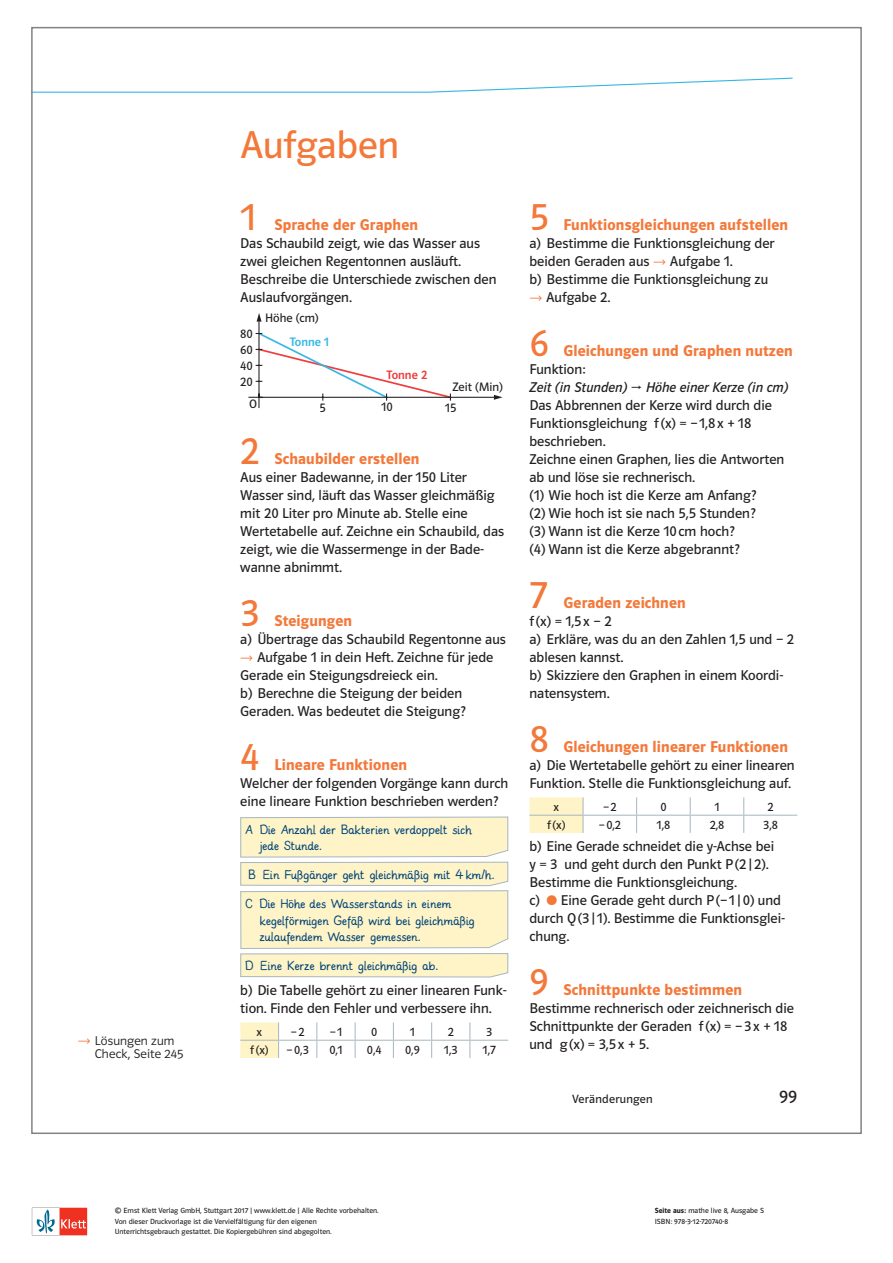
<style>
.page{position:relative;width:893px;height:1263px;background:#fff}
.page>*{position:absolute;margin:0;border:0;box-sizing:border-box;transform-origin:0 0}
.t1{font:39px "Polo MA11 K Buch";color:#f3793b}
.t2{font:37.95px "Polo MA11 K Buch";color:#f3793b}
.t3{font:18px "Polo MA11 K Buch";color:#231f20}
.t4{font:15.75px "Polo MA11 K Hfett";letter-spacing:.01em;color:#f3793b}
.t5{font:14.25px/18px "Polo MA11 K Buch";color:#231f20}
.t6{font:14.25px/16.5px "Grundschrift GSV";color:#00437a}
.t7{font:14.25px "Polo MA11 K Buch Kursiv";color:#231f20}
.t8{font:12.75px/13.5px "Polo ST11 K Leicht";letter-spacing:.01em;color:#231f20}
.t9{font:12.3px "Polo MA11 K Buch";color:#231f20}
.t10{font:12.3px "Polo MA11 K Krftg";color:#37b8e2}
.t11{font:12.3px "Polo MA11 K Krftg";color:#ee3d3c}
.t12{font:12px "Polo MA11 K Buch";letter-spacing:.02em;color:#231f20}
.t13{font:7.5px/10.1px "Polo ST11 K Buch";color:#231f20}
.s1{font-family:"Polo Formelsatz Buch"}
.s2{font-family:"Polo ST11 K Hfett"}
</style>
<div class="page">
<svg style="left:32px;top:1208px;width:55px;height:27px"></svg>
<hr style="left:259px;top:397px;width:236px;height:1px;background:#231f20">
<hr style="left:258px;top:321px;width:2px;height:76px;background:#231f20">
<svg style="left:257px;top:313px;width:5px;height:9px"></svg>
<svg style="left:494px;top:395px;width:9px;height:5px"></svg>
<svg style="left:248px;top:331px;width:204px;height:77px"></svg>
<svg style="left:240px;top:816px;width:269px;height:162px;background:#f9f1cc"></svg>
<hr style="left:279px;top:1040px;width:38px;height:1px;background:#a7b6be">
<svg style="left:240px;top:1022px;width:39px;height:36px"></svg>
<hr style="left:317px;top:1040px;width:38px;height:1px;background:#a7b6be">
<hr style="left:355px;top:1040px;width:38px;height:1px;background:#a7b6be">
<svg style="left:355px;top:1022px;width:1px;height:36px"></svg>
<hr style="left:393px;top:1040px;width:39px;height:1px;background:#a7b6be">
<hr style="left:432px;top:1040px;width:38px;height:1px;background:#a7b6be">
<svg style="left:431px;top:1022px;width:1px;height:36px"></svg>
<hr style="left:470px;top:1040px;width:38px;height:1px;background:#a7b6be">
<svg style="left:316px;top:1022px;width:1px;height:36px"></svg>
<svg style="left:393px;top:1022px;width:1px;height:36px"></svg>
<svg style="left:469px;top:1022px;width:1px;height:36px"></svg>
<hr style="left:583px;top:815px;width:54px;height:1px;background:#a7b6be">
<svg style="left:529px;top:797px;width:55px;height:36px;background:#faf1c8"></svg>
<hr style="left:637px;top:815px;width:53px;height:1px;background:#a7b6be">
<hr style="left:690px;top:815px;width:54px;height:1px;background:#a7b6be">
<svg style="left:690px;top:797px;width:1px;height:36px"></svg>
<hr style="left:744px;top:815px;width:53px;height:1px;background:#a7b6be">
<svg style="left:636px;top:797px;width:1px;height:36px"></svg>
<svg style="left:743px;top:797px;width:1px;height:36px"></svg>
<svg style="left:34px;top:77px;width:759px;height:16px"></svg>
<p class="t8" style="left:95px;top:1034px;width:90px">Lösungen zum<br>Check, Seite 245</p>
<h1 class="t1" style="left:240px;top:124px;width:160px">Aufgaben</h1>
<h2 class="t2" style="left:240px;top:197px;width:18px">1</h2>
<p class="t4" style="left:274px;top:216px;width:145px">Sprache der Graphen</p>
<p class="t5" style="left:240px;top:235px;width:258px">Das Schaubild zeigt, wie das Wasser aus zwei gleichen Regentonnen ausläuft.<br>Beschreibe die Unterschiede zwischen den Auslaufvorgängen.</p>
<p class="t9" style="left:240px;top:327px;width:14px">80</p>
<p class="t10" style="left:290px;top:335px;width:41px">Tonne 1</p>
<p class="t11" style="left:387px;top:368px;width:42px">Tonne 2</p>
<p class="t9" style="left:240px;top:375px;width:14px">20</p>
<p class="t9" style="left:265px;top:311px;width:55px">Höhe (cm)</p>
<p class="t9" style="left:240px;top:343px;width:14px">60</p>
<p class="t9" style="left:240px;top:359px;width:14px">40</p>
<p class="t9" style="left:453px;top:380px;width:52px">Zeit (Min)</p>
<p class="t9" style="left:249px;top:397px;width:9px">O</p>
<p class="t9" style="left:320px;top:401px;width:8px">5</p>
<p class="t9" style="left:381px;top:401px;width:13px">10</p>
<p class="t9" style="left:445px;top:401px;width:13px">15</p>
<h2 class="t2" style="left:240px;top:431px;width:21px">2</h2>
<p class="t4" style="left:274px;top:450px;width:147px">Schaubilder erstellen</p>
<p class="t5" style="left:240px;top:469px;width:265px">Aus einer Badewanne, in der 150 Liter Wasser sind, läuft das Wasser gleichmäßig mit 20 Liter pro Minute ab. Stelle eine Wertetabelle auf. Zeichne ein Schaubild, das zeigt, wie die Wassermenge in der Bade&shy;wanne abnimmt.</p>
<h2 class="t2" style="left:240px;top:593px;width:21px">3</h2>
<p class="t4" style="left:274px;top:612px;width:79px">Steigungen</p>
<p class="t5" style="left:240px;top:631px;width:267px">a) Übertrage das Schaubild Regentonne aus</p>
<p class="t5" style="left:257px;top:649px;width:238px">Aufgabe 1 in dein Heft. Zeichne für jede</p>
<p class="t5" style="left:240px;top:667px;width:199px">Gerade ein Steigungsdreieck ein.</p>
<p class="t5" style="left:240px;top:685px;width:223px">b) Berechne die Steigung der beiden</p>
<p class="t5" style="left:240px;top:703px;width:227px">Geraden. Was bedeutet die Steigung?</p>
<h2 class="t2" style="left:240px;top:737px;width:21px">4</h2>
<p class="t4" style="left:274px;top:756px;width:134px">Lineare Funktionen</p>
<p class="t5" style="left:240px;top:775px;width:269px">Welcher der folgenden Vorgänge kann durch eine lineare Funktion beschrieben werden?</p>
<p class="t6" style="left:260px;top:821px;width:213px;text-indent:-15px">A Die Anzahl der Bakterien verdoppelt sich jede Stunde.</p>
<p class="t6" style="left:245px;top:860px;width:250px;line-height:29.2px">B Ein Fußgänger geht gleichmäßig mit 4km/h.<br>C Die Höhe des Wasserstands in einem</p>
<p class="t6" style="left:260px;top:912px;width:216px">kegelförmigen Gefäß wird bei gleichmäßig zulaufendem Wasser gemessen.</p>
<p class="t6" style="left:245px;top:958px;width:194px">D Eine Kerze brennt gleichmäßig ab.</p>
<p class="t5" style="left:240px;top:982px;width:268px">b) Die Tabelle gehört zu einer linearen Funk&shy;tion. Finde den Fehler und verbessere ihn.</p>
<p class="t12" style="left:257px;top:1025px;width:7px">x</p>
<p class="t12" style="left:291px;top:1025px;width:15px">–2</p>
<p class="t12" style="left:330px;top:1025px;width:14px">–1</p>
<p class="t12" style="left:371px;top:1025px;width:8px">0</p>
<p class="t12" style="left:410px;top:1025px;width:7px">1</p>
<p class="t12" style="left:448px;top:1025px;width:8px">2</p>
<p class="t12" style="left:486px;top:1025px;width:8px">3</p>
<p class="t12" style="left:250px;top:1043px;width:20px">f(x)</p>
<p class="t12" style="left:287px;top:1043px;width:24px">–0,3</p>
<p class="t12" style="left:329px;top:1043px;width:15px">0,1</p>
<p class="t12" style="left:367px;top:1043px;width:16px">0,4</p>
<p class="t12" style="left:405px;top:1043px;width:16px">0,9</p>
<p class="t12" style="left:444px;top:1043px;width:15px">1,3</p>
<p class="t12" style="left:483px;top:1043px;width:15px">1,7</p>
<h2 class="t2" style="left:529px;top:197px;width:21px">5</h2>
<p class="t4" style="left:563px;top:216px;width:226px">Funktionsgleichungen aufstellen</p>
<p class="t5" style="left:529px;top:235px;width:247px">a) Bestimme die Funktionsgleichung der beiden Geraden aus</p>
<p class="t5" style="left:670px;top:253px;width:64px">Aufgabe 1.</p>
<p class="t5" style="left:529px;top:271px;width:240px">b) Bestimme die Funktionsgleichung zu</p>
<p class="t5" style="left:546px;top:289px;width:66px">Aufgabe 2.</p>
<h2 class="t2" style="left:529px;top:323px;width:21px">6</h2>
<p class="t4" style="left:563px;top:342px;width:231px">Gleichungen und Graphen nutzen</p>
<p class="t5" style="left:529px;top:361px;width:58px">Funktion:</p>
<p class="t7" style="left:529px;top:380px;width:260px">Zeit (in Stunden) <span class="s1">¥</span> Höhe einer Kerze (in cm)</p>
<p class="t5" style="left:529px;top:397px;width:256px">Das Abbrennen der Kerze wird durch die Funktionsgleichung f(x) = –1,8x + 18 beschrieben.<br>Zeichne einen Graphen, lies die Antworten ab und löse sie rechnerisch.<br>(1) Wie hoch ist die Kerze am Anfang?<br>(2) Wie hoch ist sie nach 5,5 Stunden?<br>(3) Wann ist die Kerze 10cm hoch?<br>(4) Wann ist die Kerze abgebrannt?</p>
<h2 class="t2" style="left:529px;top:575px;width:19px">7</h2>
<p class="t4" style="left:563px;top:594px;width:124px">Geraden zeichnen</p>
<p class="t5" style="left:529px;top:613px;width:266px">f(x) = 1,5x – 2<br>a) Erkläre, was du an den Zahlen 1,5 und – 2 ablesen kannst.<br>b) Skizziere den Graphen in einem Koordi&shy;natensystem.</p>
<h2 class="t2" style="left:529px;top:719px;width:21px">8</h2>
<p class="t4" style="left:563px;top:738px;width:226px">Gleichungen linearer Funktionen</p>
<p class="t5" style="left:529px;top:757px;width:267px">a) Die Wertetabelle gehört zu einer linearen<br>Funktion. Stelle die Funktionsgleichung auf.</p>
<p class="t12" style="left:553px;top:800px;width:7px">x</p>
<p class="t12" style="left:603px;top:800px;width:15px">–2</p>
<p class="t12" style="left:660px;top:800px;width:8px">0</p>
<p class="t12" style="left:714px;top:800px;width:7px">1</p>
<p class="t12" style="left:767px;top:800px;width:8px">2</p>
<p class="t12" style="left:547px;top:818px;width:20px">f(x)</p>
<p class="t12" style="left:599px;top:818px;width:24px">–0,2</p>
<p class="t12" style="left:657px;top:818px;width:15px">1,8</p>
<p class="t12" style="left:710px;top:818px;width:16px">2,8</p>
<p class="t12" style="left:763px;top:818px;width:16px">3,8</p>
<p class="t5" style="left:529px;top:838px;width:257px">b) Eine Gerade schneidet die y-Achse bei<br>y = 3 und geht durch den Punkt P(2|2).<br>Bestimme die Funktionsgleichung.<br>c) Eine Gerade geht durch P(–1 |0) und durch Q(3|1). Bestimme die Funktionsglei&shy;chung.</p>
<h2 class="t2" style="left:529px;top:962px;width:21px">9</h2>
<p class="t4" style="left:563px;top:981px;width:180px">Schnittpunkte bestimmen</p>
<p class="t5" style="left:529px;top:1000px;width:266px">Bestimme rechnerisch oder zeichnerisch die<br>Schnittpunkte der Geraden f(x) = –3x + 18 und g(x) = 3,5x + 5.</p>
<p class="t12" style="left:572px;top:1093px;width:82px">Veränderungen</p>
<p class="t3" style="left:779px;top:1088px;width:20px">99</p>
<p class="t13" style="left:115px;top:1206px;width:265px">© Ernst Klett Verlag GmbH, Stuttgart 2017 | www.klett.de | Alle Rechte vorbehalten.<br>Von dieser Druckvorlage ist die Vervielfältigung für den eigenen<br>Unterrichtsgebrauch gestattet. Die Kopiergebühren sind abgegolten.</p>
<p class="t13" style="left:655px;top:1206px;width:111px"><span class="s2">Seite aus:</span> mathe live 8, Ausgabe S<br>ISBN: 978-3-12-720740-8</p>
</div>
